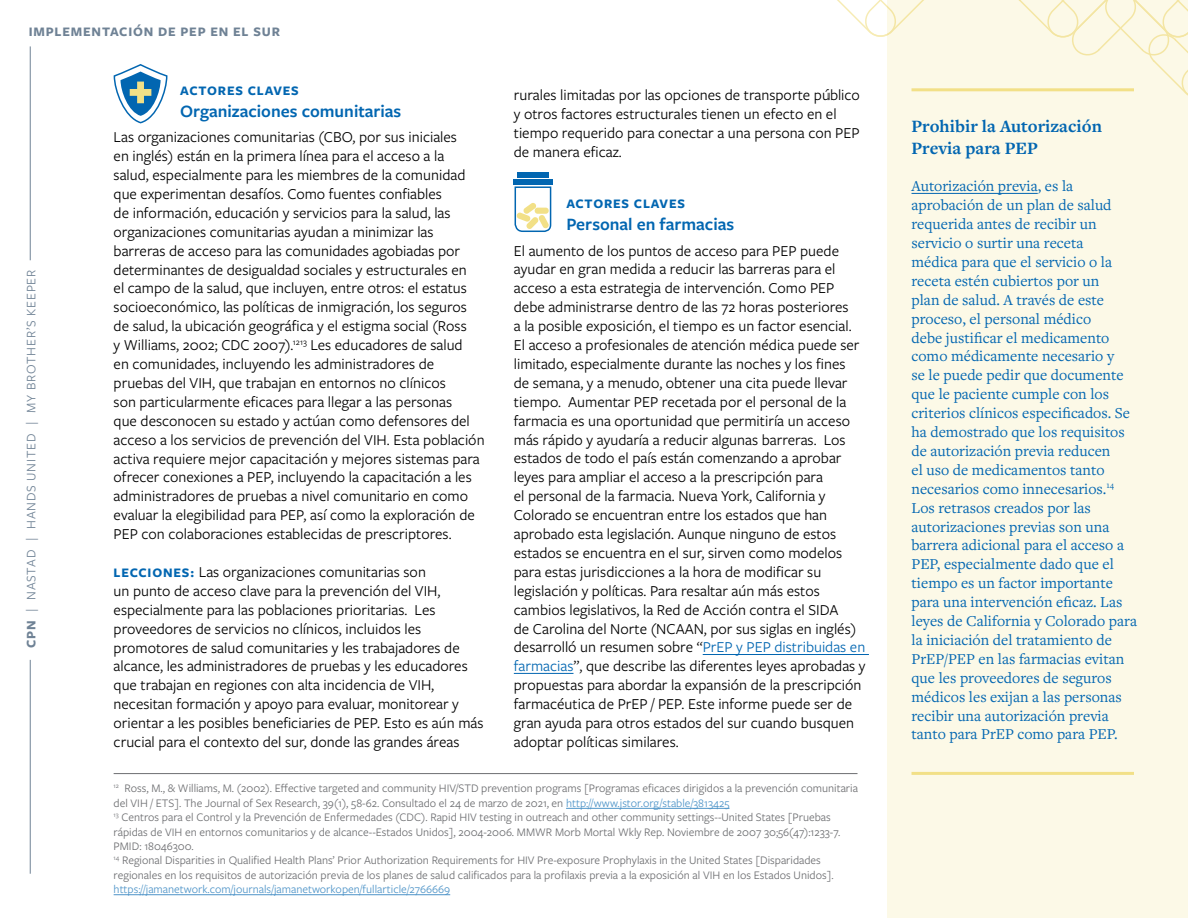
<style>
.page{position:relative;width:1188px;height:918px;background:#fff}
.page>*{position:absolute;margin:0;border:0;box-sizing:border-box;transform-origin:0 0}
.t1{font:600 18px "Freight Sans Pro";color:#0266b1}
.t2{font:700 18px/21.6px "Freight Text Pro";color:#0266b1}
.t3{font:15.75px/18.9px "Freight Sans Pro";color:#000}
.t4{font:15.75px/18.9px "Freight Text Pro";color:#0266b1}
.t5{font:13.5px "Freight Sans Pro";letter-spacing:.06em;color:#6f8295}
.t6{font:700 13.5px "Freight Sans Pro";letter-spacing:.06em;color:#6f8295}
.t7{font:700 13.5px "Freight Sans Pro";letter-spacing:.06em;color:#0266b1}
.t8{font:12px/14.4px "Freight Sans Pro";color:#6d6e71}
.s1{font-weight:700}
.s2{font-weight:700;font-size:13.5px;color:#0266b1}
.s3{color:#4e94c8}
.s4{color:#0266b1}
</style>
<div class="page">
<hr style="left:30px;top:46px;width:1px;height:214px;background:#6f8295">
<hr style="left:30px;top:660px;width:1px;height:214px;background:#6f8295">
<hr style="left:703px;top:654px;width:166px;height:1px;background:#0266b1">
<hr style="left:514px;top:673px;width:60px;height:1px;background:#0266b1">
<div style="left:513px;top:179px;width:40px;height:6px;background:#0266b1"></div>
<svg style="left:517px;top:172px;width:32px;height:6px"></svg>
<svg style="left:514px;top:186px;width:38px;height:46px"></svg>
<div style="left:888px;top:0;width:300px;height:918px;background:#fcf9e7"></div>
<hr style="left:912px;top:88px;width:222px;height:3px;background:#f2e087">
<hr style="left:912px;top:193px;width:126px;height:1px;background:#0266b1">
<hr style="left:912px;top:772px;width:222px;height:3px;background:#f2e087">
<svg style="left:837px;top:0;width:87px;height:40px"></svg>
<svg style="left:1011px;top:0;width:177px;height:96px"></svg>
<hr style="left:566px;top:808px;width:164px;height:1px;background:#4e94c8">
<hr style="left:114px;top:894px;width:336px;height:1px;background:#4e94c8">
<hr style="left:114px;top:773px;width:744px;height:1px;background:#6d6e71">
<svg style="left:113px;top:64px;width:55px;height:60px"></svg>
<p class="t6" style="left:29px;top:22px;width:253px">IMPLEMENTACIÓN DE PEP EN EL SUR</p>
<p class="t5" style="left:22px;top:648px;width:380px;rotate:-90deg"><span class="s1">CPN</span> | NASTAD | HANDS UNITED | MY BROTHER’S KEEPER</p>
<p class="t7" style="left:180px;top:81px;width:120px">ACTORES CLAVES</p>
<p class="t1" style="left:180px;top:99px;width:223px">Organizaciones comunitarias</p>
<p class="t3" style="left:114px;top:127px;width:373px">Las organizaciones comunitarias (CBO, por sus iniciales<br>en inglés) están en la primera línea para el acceso a la<br>salud, especialmente para les miembres de la comunidad que experimentan desafíos. Como fuentes confiables<br>de información, educación y servicios para la salud, las organizaciones comunitarias ayudan a minimizar las barreras de acceso para las comunidades agobiadas por determinantes de desigualdad sociales y estructurales en<br>el campo de la salud, que incluyen, entre otros: el estatus socioeconómico, las políticas de inmigración, los seguros de salud, la ubicación geográfica y el estigma social (Ross<br>y Williams, 2002; CDC 2007).<sup>1213</sup> Les educadores de salud<br>en comunidades, incluyendo les administradores de pruebas del VIH, que trabajan en entornos no clínicos<br>son particularmente eficaces para llegar a las personas<br>que desconocen su estado y actúan como defensores del acceso a los servicios de prevención del VIH. Esta población activa requiere mejor capacitación y mejores sistemas para ofrecer conexiones a PEP, incluyendo la capacitación a les administradores de pruebas a nivel comunitario en como evaluar la elegibilidad para PEP, así como la exploración de PEP con colaboraciones establecidas de prescriptores.</p>
<p class="t3" style="left:114px;top:562px;width:371px"><span class="s2">LECCIONES:</span> Las organizaciones comunitarias son<br>un punto de acceso clave para la prevención del VIH, especialmente para las poblaciones prioritarias. Les proveedores de servicios no clínicos, incluidos les promotores de salud comunitaries y les trabajadores de alcance, les administradores de pruebas y les educadores que trabajan en regiones con alta incidencia de VIH, necesitan formación y apoyo para evaluar, monitorear y orientar a les posibles beneficiaries de PEP. Esto es aún más crucial para el contexto del sur, donde las grandes áreas</p>
<p class="t8" style="left:114px;top:781px;width:746px"><sup>12</sup> Ross, M., &amp; Williams, M. (2002). Effective targeted and community HIV/STD prevention programs [Programas eficaces dirigidos a la prevención comunitaria del VIH / ETS]. The Journal of Sex Research, 39(1), 58-62. Consultado el 24 de marzo de 2021, en <span class="s3">http://www.jstor.org/stable/3813425</span></p>
<p class="t8" style="left:114px;top:810px;width:728px"><sup>13</sup> Centros para el Control y la Prevención de Enfermedades (CDC). Rapid HIV testing in outreach and other community settings--United States [Pruebas rápidas de VIH en entornos comunitarios y de alcance--Estados Unidos], 2004-2006. MMWR Morb Mortal Wkly Rep. Noviembre de 2007 30;56(47):1233-7.<br>PMID: 18046300.</p>
<p class="t8" style="left:114px;top:853px;width:722px"><sup>14</sup> Regional Disparities in Qualified Health Plans’ Prior Authorization Requirements for HIV Pre-exposure Prophylaxis in the United States [Disparidades regionales en los requisitos de autorización previa de los planes de salud calificados para la profilaxis previa a la exposición al VIH en los Estados Unidos]. <span class="s3">https://jamanetwork.com/journals/jamanetworkopen/fullarticle/2766669</span></p>
<p class="t3" style="left:514px;top:85px;width:348px">rurales limitadas por las opciones de transporte público y otros factores estructurales tienen un efecto en el tiempo requerido para conectar a una persona con PEP de manera eficaz.</p>
<p class="t7" style="left:566px;top:195px;width:120px">ACTORES CLAVES</p>
<p class="t1" style="left:566px;top:212px;width:169px">Personal en farmacias</p>
<p class="t3" style="left:514px;top:240px;width:353px">El aumento de los puntos de acceso para PEP puede ayudar en gran medida a reducir las barreras para el acceso a esta estrategia de intervención. Como PEP debe administrarse dentro de las 72 horas posteriores<br>a la posible exposición, el tiempo es un factor esencial.<br>El acceso a profesionales de atención médica puede ser limitado, especialmente durante las noches y los fines<br>de semana, y a menudo, obtener una cita puede llevar tiempo. Aumentar PEP recetada por el personal de la farmacia es una oportunidad que permitiría un acceso más rápido y ayudaría a reducir algunas barreras. Los estados de todo el país están comenzando a aprobar leyes para ampliar el acceso a la prescripción para<br>el personal de la farmacia. Nueva York, California y Colorado se encuentran entre los estados que han aprobado esta legislación. Aunque ninguno de estos estados se encuentra en el sur, sirven como modelos para estas jurisdicciones a la hora de modificar su legislación y políticas. Para resaltar aún más estos cambios legislativos, la Red de Acción contra el SIDA<br>de Carolina del Norte (NCAAN, por sus siglas en inglés) desarrolló un resumen sobre “<span class="s4">PrEP y PEP distribuidas en farmacias</span>”, que describe las diferentes leyes aprobadas y propuestas para abordar la expansión de la prescripción farmacéutica de PrEP / PEP. Este informe puede ser de gran ayuda para otros estados del sur cuando busquen adoptar políticas similares.</p>
<p class="t2" style="left:912px;top:115px;width:192px">Prohibir la Autorización<br>Previa para PEP</p>
<p class="t4" style="left:912px;top:176px;width:227px">Autorización previa, es la aprobación de un plan de salud requerida antes de recibir un servicio o surtir una receta<br>médica para que el servicio o la receta estén cubiertos por un<br>plan de salud. A través de este proceso, el personal médico<br>debe justificar el medicamento como médicamente necesario y<br>se le puede pedir que documente que le paciente cumple con los criterios clínicos especificados. Se ha demostrado que los requisitos de autorización previa reducen<br>el uso de medicamentos tanto necesarios como innecesarios.<sup>14<br></sup>Los retrasos creados por las autorizaciones previas son una barrera adicional para el acceso a<br>PEP, especialmente dado que el tiempo es un factor importante para una intervención eficaz. Las leyes de California y Colorado para la iniciación del tratamiento de<br>PrEP/PEP en las farmacias evitan que les proveedores de seguros médicos les exijan a las personas recibir una autorización previa tanto para PrEP como para PEP.</p>
</div>
